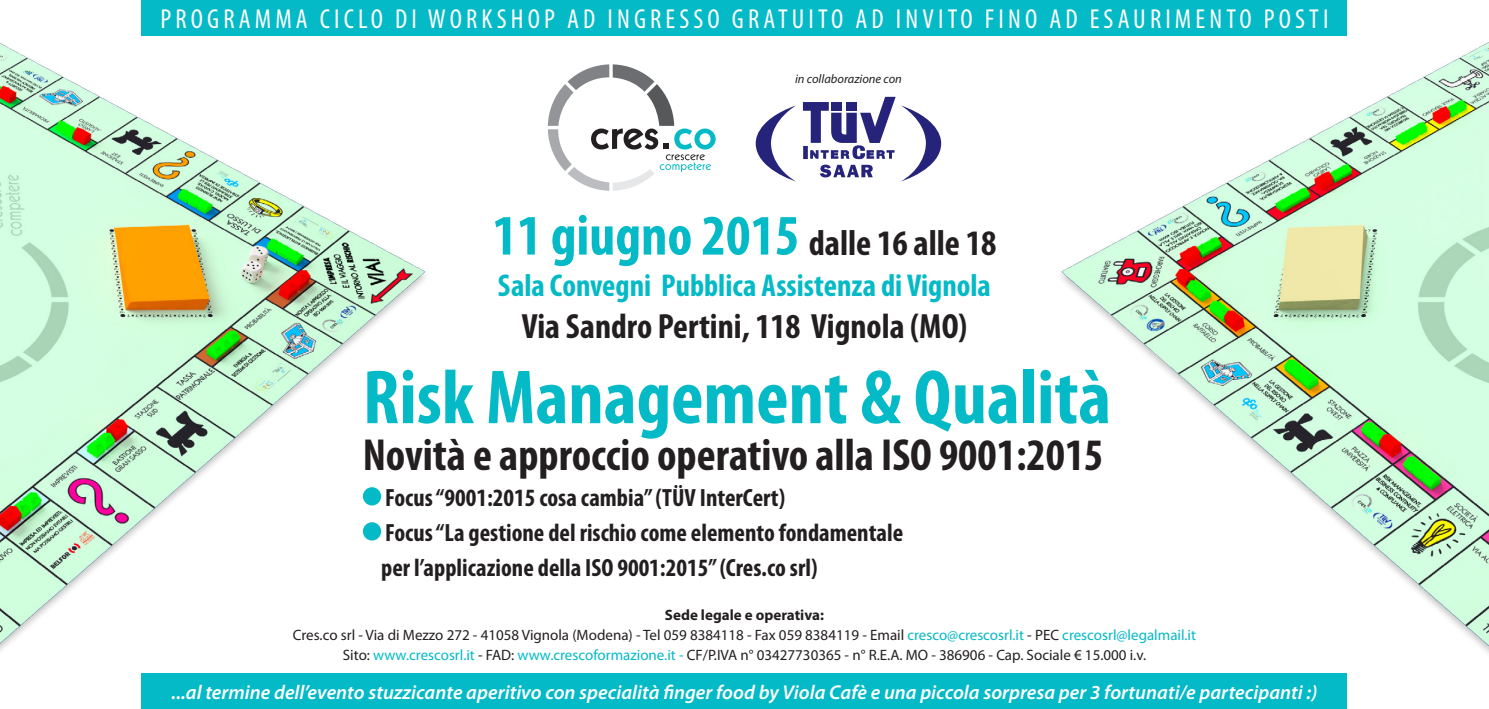
<style>
.page{position:relative;width:1489px;height:709px;background:#fff}
.page>*{position:absolute;margin:0;border:0;box-sizing:border-box;transform-origin:0 0}
.t1{font:700 condensed 77.25px "Myriad Pro";color:#03bac6}
.t2{font:700 condensed 45.25px "Myriad Pro";color:#231f20}
.t3{font:700 condensed 36px "Myriad Pro";color:#231f20}
.t4{font:700 condensed 35.25px "Myriad Pro";color:#231f20}
.t5{font:700 condensed 31.75px "Myriad Pro";color:#03bac6}
.t6{font:condensed 27.5px "Myriad Pro";letter-spacing:.15em;color:#fff}
.t7{font:700 condensed 25px "Myriad Pro";color:#231f20}
.t8{font:italic 600 20px "Myriad Pro";color:#fff}
.t9{font:15px "Myriad Pro";color:#231f20}
.t10{font:700 15px "Myriad Pro";color:#231f20}
.t11{font:italic 12.5px "Myriad Pro";color:#231f20}
.s1{font-size:57.5px;color:#03bac6}
.s2{color:#03bac6}
</style>
<div class="page">
<img style="left:0;top:0;width:461px;height:709px">
<div style="left:142px;top:673px;width:1204px;height:36px;background:#03bac6"></div>
<div style="left:142px;top:0;width:1204px;height:35px;background:#03bac6"></div>
<svg style="left:548px;top:64px;width:167px;height:127px"></svg>
<svg style="left:755px;top:105px;width:41px;height:76px"></svg>
<svg style="left:803px;top:97px;width:138px;height:84px"></svg>
<div style="left:363px;top:487px;width:18px;height:18px;background:#03bac6;border-radius:50%"></div>
<div style="left:363px;top:522px;width:18px;height:18px;background:#03bac6;border-radius:50%"></div>
<img style="left:1028px;top:0;width:460px;height:709px">
<p class="t6" style="left:160px;top:2px;width:1169px">PROGRAMMA CICLO DI WORKSHOP AD INGRESSO GRATUITO AD INVITO FINO AD ESAURIMENTO POSTI</p>
<p class="t11" style="left:795px;top:71px;width:108px">in collaborazione con</p>
<p class="t3" style="left:492px;top:220px;width:505px"><span class="s1">11 giugno 2015</span> dalle 16 alle 18</p>
<p class="t5" style="left:498px;top:266px;width:494px">Sala Convegni Pubblica Assistenza di Vignola</p>
<p class="t4" style="left:522px;top:304px;width:447px">Via Sandro Pertini, 118 Vignola (MO)</p>
<p class="t1" style="left:363px;top:349px;width:749px">Risk Management &amp; Qualità</p>
<p class="t2" style="left:363px;top:427px;width:742px">Novità e approccio operativo alla ISO 9001:2015</p>
<p class="t7" style="left:385px;top:481px;width:401px">Focus “9001:2015 cosa cambia” (TÜV InterCert)</p>
<p class="t7" style="left:385px;top:516px;width:519px">Focus “La gestione del rischio come elemento fondamentale</p>
<p class="t7" style="left:381px;top:551px;width:438px">per l’applicazione della ISO 9001:2015” (Cres.co srl)</p>
<p class="t10" style="left:665px;top:605px;width:160px">Sede legale e operativa:</p>
<p class="t9" style="left:293px;top:626px;width:904px">Cres.co srl - Via di Mezzo 272 - 41058 Vignola (Modena) - Tel 059 8384118 - Fax 059 8384119 - Email <span class="s2">cresco@crescosrl.it</span> - PEC <span class="s2">crescosrl@legalmail.it</span></p>
<p class="t9" style="left:343px;top:646px;width:804px">Sito: <span class="s2">www.crescosrl.it</span> - FAD: <span class="s2">www.crescoformazione.it -</span> CF/P.IVA n° 03427730365 - n° R.E.A. MO - 386906 - Cap. Sociale € 15.000 i.v.</p>
<p class="t8" style="left:172px;top:679px;width:1147px">...al termine dell’evento stuzzicante aperitivo con specialità finger food by Viola Cafè e una piccola sorpresa per 3 fortunati/e partecipanti :)</p>
</div>
